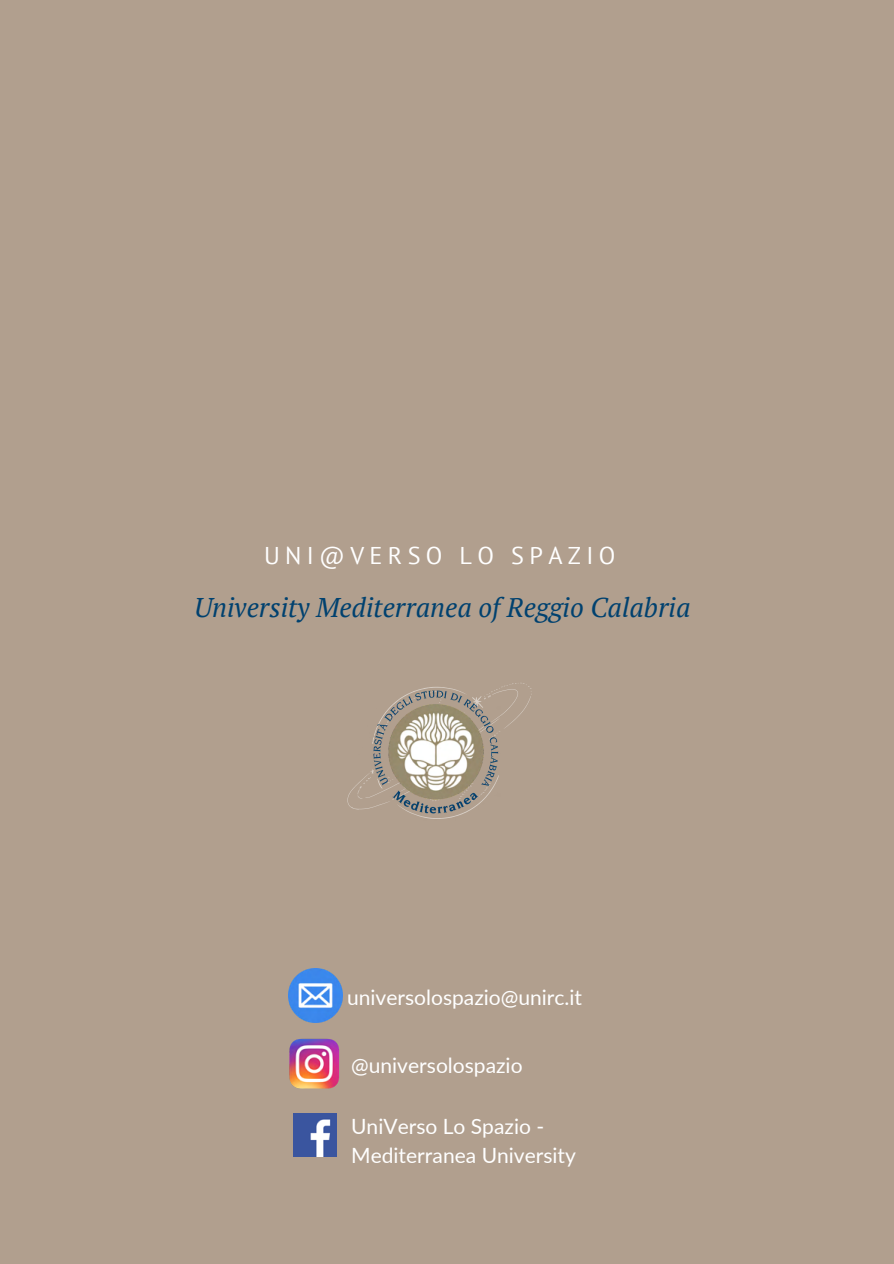
<style>
.page{position:relative;width:894px;height:1264px;background:#fff}
.page>*{position:absolute;margin:0;border:0;box-sizing:border-box;transform-origin:0 0}
.t1{font:italic 27px "PT Serif";color:#00416f}
.t2{font:24.3px "PT Sans";letter-spacing:.22em;color:#fff}
.t3{font:21px/29.2px "Lato";color:#fff}
</style>
<div class="page">
<div style="left:0;top:0;width:893px;height:1263px;background:#b19f8e"></div>
<img style="left:289px;top:1038px;width:51px;height:51px">
<img style="left:293px;top:1113px;width:43px;height:43px">
<img style="left:288px;top:968px;width:54px;height:54px">
<img style="left:354px;top:683px;width:160px;height:136px">
<p class="t2" style="left:264px;top:539px;width:353px">UNI@VERSO LO SPAZIO</p>
<p class="t1" style="left:194px;top:589px;width:498px">University Mediterranea of Reggio Calabria</p>
<p class="t3" style="left:347px;top:982px;width:236px">universolospazio@unirc.it</p>
<p class="t3" style="left:351px;top:1050px;width:173px">@universolospazio</p>
<p class="t3" style="left:351px;top:1111px;width:226px">UniVerso Lo Spazio -<br>Mediterranea University</p>
</div>
